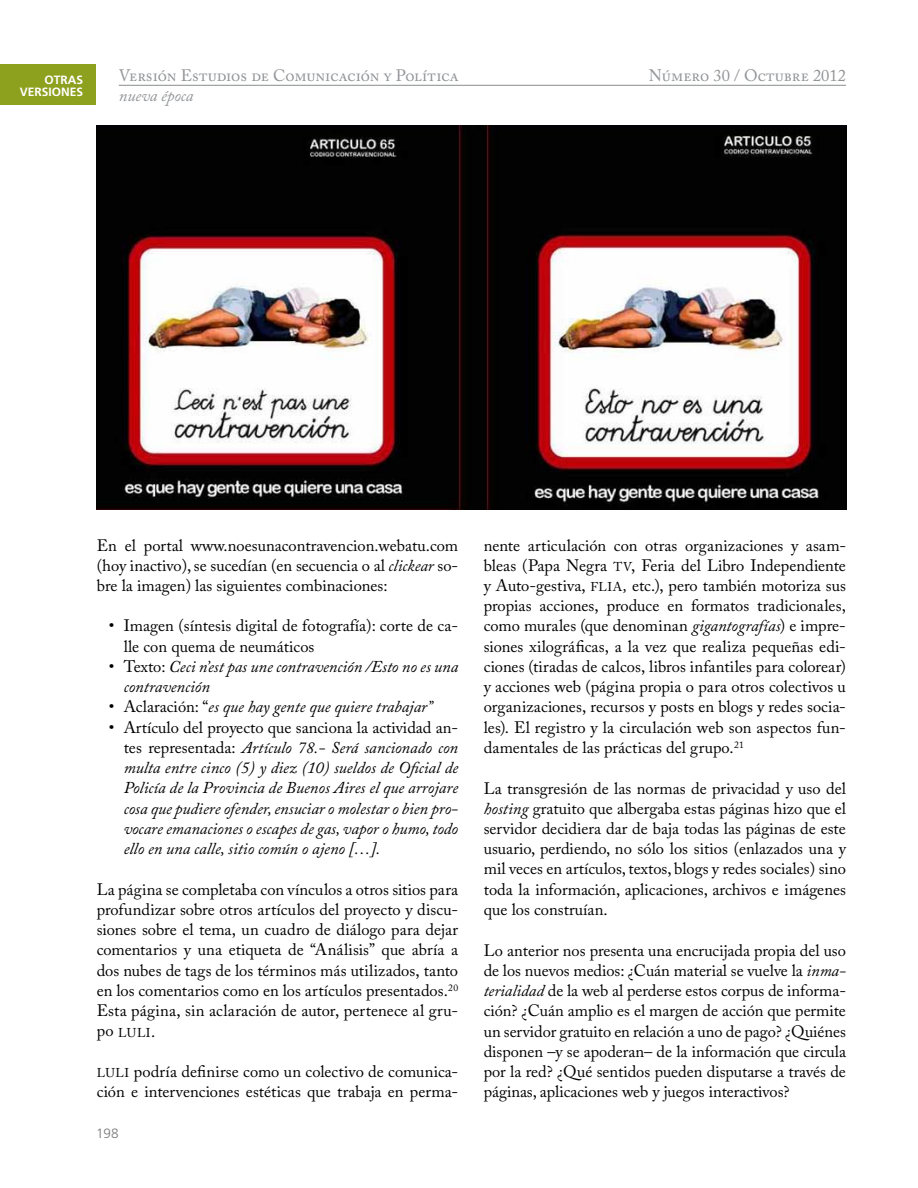
<style>
.page{position:relative;width:918px;height:1188px;background:#fff}
.page>*{position:absolute;margin:0;border:0;box-sizing:border-box;transform-origin:0 0}
.t1{font:16.5px/20.2px "Adobe Caslon Pro";color:#000;text-align:justify}
.t2{font:italic 16.5px/20.2px "Adobe Caslon Pro";color:#000}
.t3{font:16.5px "Adobe Caslon Pro";color:#919396}
.t4{font:italic 16.5px "Adobe Caslon Pro";color:#919396}
.t5{font:300 13.5px "Frutiger LT Std";color:#777877}
.t6{font:12.75px "Adobe Caslon Pro";color:#000}
.t7{font:700 12px "Frutiger LT Std";color:#fff}
.s1{font-style:italic}
.s2{font-style:normal}
.s3{font-size:16.5px}
.s4{font-size:12.75px}
</style>
<div class="page">
<hr style="left:119px;top:85px;width:727px;height:1px;background:#96989a">
<div style="left:0;top:64px;width:96px;height:41px;background:#8ea11f"></div>
<img style="left:96px;top:125px;width:750px;height:385px">
<p class="t7" style="left:44px;top:73px;width:40px">OTRAS</p>
<p class="t3" style="left:119px;top:65px;width:341px">Versión Estudios de Comunicación y Política</p>
<p class="t3" style="left:649px;top:65px;width:199px">Número 30 / Octubre 2012</p>
<p class="t7" style="left:20px;top:85px;width:65px">VERSIONES</p>
<p class="t4" style="left:119px;top:86px;width:76px">nueva época</p>
<p class="t1" style="left:97px;top:535px;width:363px">En el portal www.noesunacontravencion.webatu.com (hoy inactivo), se sucedían (en secuencia o al <span class="s1">clickear</span> so&shy;bre la imagen) las siguientes combinaciones:</p>
<p class="t1" style="left:124px;top:616px;width:336px;text-indent:-15px">• Imagen (síntesis digital de fotografía): corte de ca&shy;lle con quema de neumáticos</p>
<p class="t2" style="left:124px;top:656px;width:336px;text-indent:-15px"><span class="s2">• Texto:</span> Ceci n’est pas une contravención /Esto no es una contravención</p>
<p class="t2" style="left:109px;top:697px;width:325px"><span class="s2">• Aclaración: “</span>es que hay gente que quiere trabajar”</p>
<p class="t2" style="left:124px;top:717px;width:336px;text-align:justify;text-indent:-15px"><span class="s2">• Artículo del proyecto que sanciona la actividad an&shy;tes representada:</span> Artículo 78.- Será sancionado con multa entre cinco (5) y diez (10) sueldos de Oficial de Policía de la Provincia de Buenos Aires el que arrojare cosa que pudiere ofender, ensuciar o molestar o bien pro&shy;vocare emanaciones o escapes de gas, vapor o humo, todo ello en una calle, sitio común o ajeno […].</p>
<p class="t1" style="left:97px;top:879px;width:363px">La página se completaba con vínculos a otros sitios para profundizar sobre otros artículos del proyecto y discu&shy;siones sobre el tema, un cuadro de diálogo para dejar comentarios y una etiqueta de “Análisis” que abría a dos nubes de tags de los términos más utilizados, tanto en los comentarios como en los artículos presentados.<sup>20<br></sup>Esta página, sin aclaración de autor, pertenece al gru-</p>
<p class="t6" style="left:97px;top:1025px;width:60px"><span class="s3">po</span> LULI<span class="s3">.</span></p>
<p class="t1" style="left:97px;top:1061px;width:363px"><span class="s4">LULI</span> podría definirse como un colectivo de comunica&shy;ción e intervenciones estéticas que trabaja en perma-</p>
<p class="t5" style="left:96px;top:1125px;width:24px">198</p>
<p class="t1" style="left:484px;top:535px;width:364px">nente articulación con otras organizaciones y asam&shy;bleas (Papa Negra <span class="s4">TV</span>, Feria del Libro Independiente y Auto-gestiva, <span class="s4">FLIA</span><span class="s1">,</span> etc.), pero también motoriza sus propias acciones, produce en formatos tradicionales, como murales (que denominan <span class="s1">gigantografías</span>) e impre&shy;siones xilográficas, a la vez que realiza pequeñas edi&shy;ciones (tiradas de calcos, libros infantiles para colorear) y acciones web (página propia o para otros colectivos u organizaciones, recursos y posts en blogs y redes socia&shy;les). El registro y la circulación web son aspectos fun&shy;damentales de las prácticas del grupo.<sup>21</sup></p>
<p class="t1" style="left:484px;top:778px;width:364px">La transgresión de las normas de privacidad y uso del <span class="s1">hosting</span> gratuito que albergaba estas páginas hizo que el servidor decidiera dar de baja todas las páginas de este usuario, perdiendo, no sólo los sitios (enlazados una y mil veces en artículos, textos, blogs y redes sociales) sino toda la información, aplicaciones, archivos e imágenes que los construían.</p>
<p class="t1" style="left:484px;top:940px;width:364px">Lo anterior nos presenta una encrucijada propia del uso de los nuevos medios: ¿Cuán material se vuelve la <span class="s1">inma&shy;terialidad</span> de la web al perderse estos corpus de informa&shy;ción? ¿Cuán amplio es el margen de acción que permite un servidor gratuito en relación a uno de pago? ¿Quiénes disponen –y se apoderan– de la información que circula por la red? ¿Qué sentidos pueden disputarse a través de páginas, aplicaciones web y juegos interactivos?</p>
</div>
